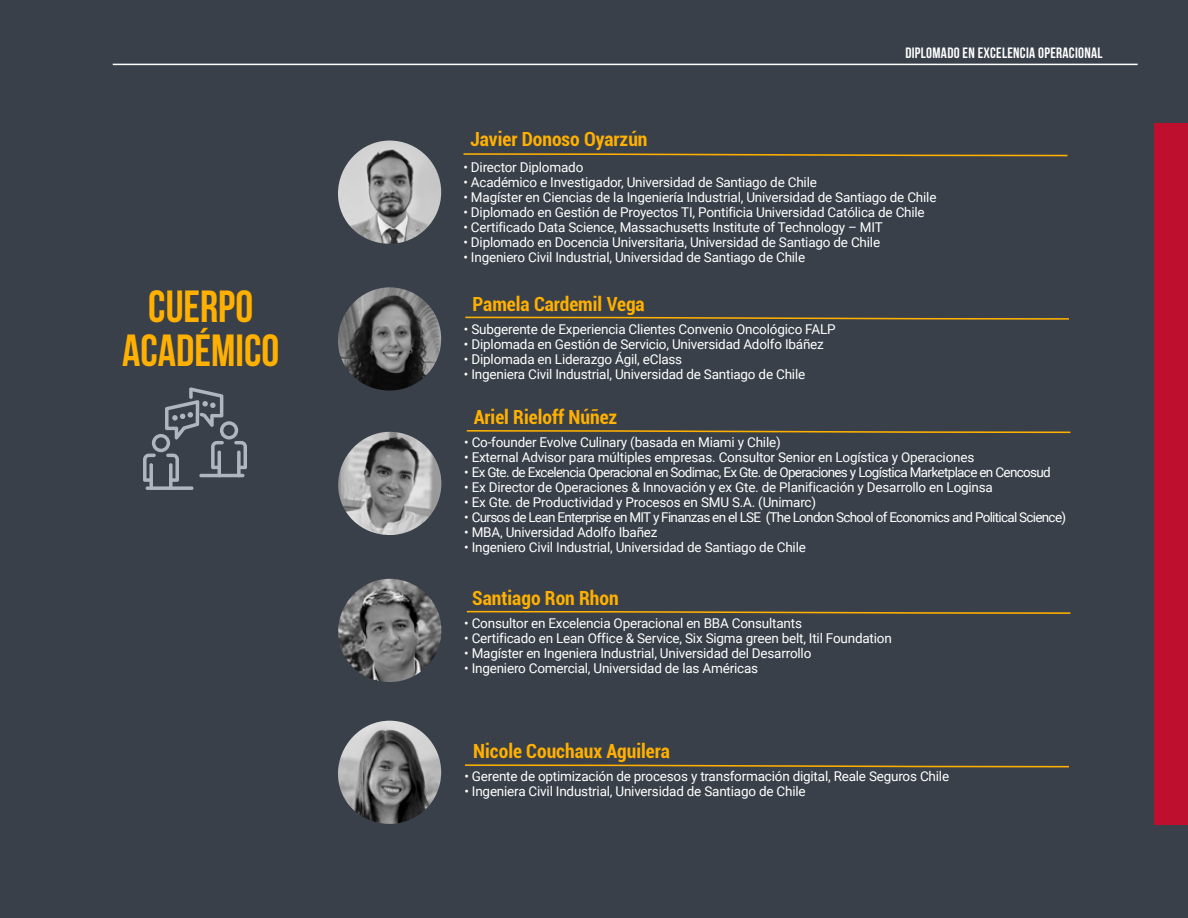
<style>
.page{position:relative;width:1188px;height:918px;background:#394049}
.page>*{position:absolute;margin:0;border:0;box-sizing:border-box;transform-origin:0 0}
.t1{font:700 45px/43.5px "Bebas Neue";color:#ffb000;text-align:center}
.t2{font:700 condensed 19.5px "Roboto";color:#ffb000}
.t3{font:700 15px "Bebas Neue";letter-spacing:.02em;color:#fff}
.t4{font:13.5px "Roboto";letter-spacing:-.015em;color:#fff}
.t5{font:13.5px "Roboto";letter-spacing:-.055em;color:#fff}
.t6{font:13.5px "Roboto";letter-spacing:-.05em;color:#fff}
</style>
<div class="page">
<svg style="left:143px;top:387px;width:104px;height:103px"></svg>
<svg style="left:146px;top:486px;width:48px;height:4px"></svg>
<hr style="left:199px;top:474px;width:45px;height:3px;background:#ffb000;border-radius:2px">
<svg style="left:463px;top:153px;width:605px;height:4px"></svg>
<img style="left:338px;top:141px;width:103px;height:103px;border-radius:51px">
<svg style="left:465px;top:316px;width:604px;height:4px"></svg>
<img style="left:338px;top:579px;width:103px;height:103px;border-radius:51px">
<svg style="left:465px;top:764px;width:604px;height:4px"></svg>
<svg style="left:466px;top:610px;width:605px;height:4px"></svg>
<img style="left:338px;top:432px;width:103px;height:103px;border-radius:51px">
<svg style="left:466px;top:430px;width:605px;height:4px"></svg>
<div style="left:1154px;top:123px;width:34px;height:702px;background:#be102e"></div>
<hr style="left:113px;top:64px;width:1025px;height:1px;background:#fff">
<img style="left:338px;top:287px;width:103px;height:104px;border-radius:51px">
<img style="left:338px;top:721px;width:103px;height:103px;border-radius:51px">
<h1 class="t1" style="left:122px;top:284px;width:159px">CUERPO<br>ACADÉMICO</h1>
<p class="t3" style="left:905px;top:45px;width:199px">DIPLOMADO EN EXCELENCIA OPERACIONAL</p>
<h2 class="t2" style="left:470px;top:126px;width:179px">Javier Donoso Oyarzún</h2>
<p class="t4" style="left:463px;top:158px;width:121px">• Director Diplomado</p>
<p class="t4" style="left:463px;top:173px;width:355px">• Académico e Investigador, Universidad de Santiago de Chile</p>
<p class="t4" style="left:463px;top:188px;width:475px">• Magíster en Ciencias de la Ingeniería Industrial, Universidad de Santiago de Chile</p>
<p class="t4" style="left:463px;top:203px;width:463px">• Diplomado en Gestión de Proyectos TI, Pontificia Universidad Católica de Chile</p>
<p class="t4" style="left:463px;top:218px;width:421px">• Certificado Data Science, Massachusetts Institute of Technology – MIT</p>
<p class="t4" style="left:463px;top:233px;width:418px">• Diplomado en Docencia Universitaria, Universidad de Santiago de Chile</p>
<p class="t4" style="left:463px;top:248px;width:343px">• Ingeniero Civil Industrial, Universidad de Santiago de Chile</p>
<h2 class="t2" style="left:472px;top:291px;width:174px">Pamela Cardemil Vega</h2>
<p class="t4" style="left:464px;top:319px;width:373px">• Subgerente de Experiencia Clientes Convenio Oncológico FALP</p>
<p class="t4" style="left:464px;top:334px;width:361px">• Diplomada en Gestión de Servicio, Universidad Adolfo Ibáñez</p>
<p class="t4" style="left:464px;top:349px;width:220px">• Diplomada en Liderazgo Ágil, eClass</p>
<p class="t4" style="left:464px;top:364px;width:343px">• Ingeniera Civil Industrial, Universidad de Santiago de Chile</p>
<h2 class="t2" style="left:474px;top:404px;width:145px">Ariel Rieloff Núñez</h2>
<p class="t4" style="left:464px;top:433px;width:318px">• Co-founder Evolve Culinary (basada en Miami y Chile)</p>
<p class="t4" style="left:464px;top:448px;width:512px">• External Advisor para múltiples empresas. Consultor Senior en Logística y Operaciones</p>
<p class="t6" style="left:464px;top:463px;width:588px">• Ex Gte. de Excelencia Operacional en Sodimac, Ex Gte. de Operaciones y Logística Marketplace en Cencosud</p>
<p class="t4" style="left:464px;top:478px;width:530px">• Ex Director de Operaciones &amp; Innovación y ex Gte. de Planificación y Desarrollo en Loginsa</p>
<p class="t4" style="left:464px;top:493px;width:353px">• Ex Gte. de Productividad y Procesos en SMU S.A. (Unimarc)</p>
<p class="t5" style="left:464px;top:508px;width:603px">• Cursos de Lean Enterprise en MIT y Finanzas en el LSE (The London School of Economics and Political Science)</p>
<p class="t4" style="left:464px;top:523px;width:195px">• MBA, Universidad Adolfo Ibañez</p>
<p class="t4" style="left:464px;top:538px;width:343px">• Ingeniero Civil Industrial, Universidad de Santiago de Chile</p>
<h2 class="t2" style="left:472px;top:585px;width:148px">Santiago Ron Rhon</h2>
<p class="t4" style="left:464px;top:614px;width:339px">• Consultor en Excelencia Operacional en BBA Consultants</p>
<p class="t4" style="left:464px;top:629px;width:429px">• Certificado en Lean Office &amp; Service, Six Sigma green belt, Itil Foundation</p>
<p class="t4" style="left:464px;top:644px;width:349px">• Magíster en Ingeniera Industrial, Universidad del Desarrollo</p>
<p class="t4" style="left:464px;top:659px;width:295px">• Ingeniero Comercial, Universidad de las Américas</p>
<h2 class="t2" style="left:473px;top:737px;width:198px">Nicole Couchaux Aguilera</h2>
<p class="t4" style="left:464px;top:767px;width:486px">• Gerente de optimización de procesos y transformación digital, Reale Seguros Chile</p>
<p class="t4" style="left:464px;top:782px;width:343px">• Ingeniera Civil Industrial, Universidad de Santiago de Chile</p>
</div>
